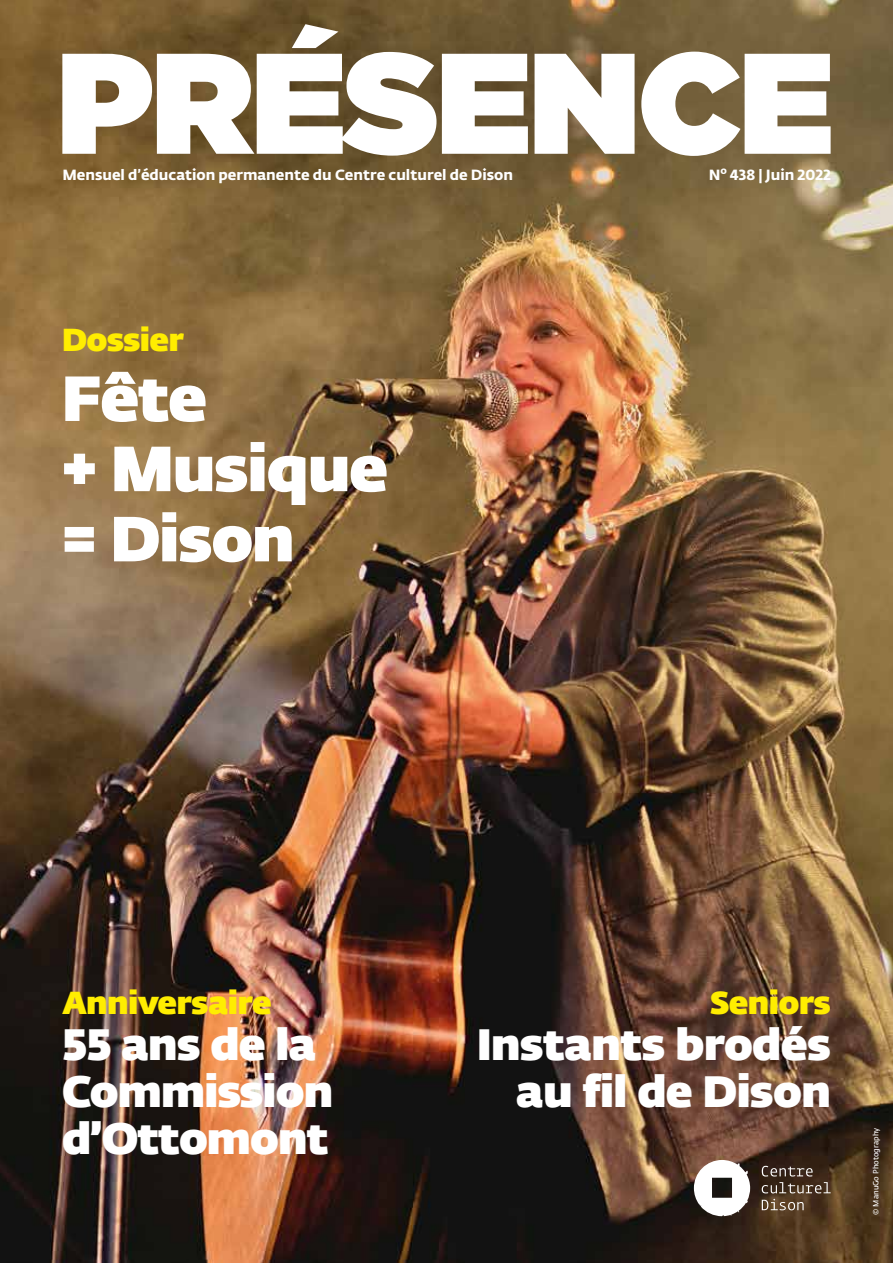
<style>
.page{position:relative;width:893px;height:1263px;background:#fff}
.page>*{position:absolute;margin:0;border:0;box-sizing:border-box;transform-origin:0 0}
.t1{font:800 63px/70.2px "Fedra Sans Dis Std";letter-spacing:-.005em;color:#fff}
.t2{font:800 43.5px/46.8px "Fedra Sans Dis Std";letter-spacing:-.005em;color:#fff;text-align:right}
.t3{font:800 31.5px "Fedra Sans Dis Std";color:#ffed00}
.t4{font:700 14.7px "Fedra Sans Std";color:#fff}
.t5{font:600 7.5px "Fedra Sans Std";color:#fff}
</style>
<div class="page">
<img style="left:0;top:0;width:893px;height:1263px">
<svg style="left:694px;top:1160px;width:56px;height:56px"></svg>
<svg style="left:762px;top:1166px;width:51px;height:10px"></svg>
<svg style="left:762px;top:1182px;width:69px;height:28px;background:#64503e"></svg>
<svg style="left:62px;top:52px;width:769px;height:104px"></svg>
<svg style="left:292px;top:24px;width:46px;height:24px"></svg>
<p class="t4" style="left:62px;top:165px;width:452px">Mensuel d’éducation permanente du Centre culturel de Dison</p>
<p class="t4" style="left:709px;top:165px;width:124px">No 438 | Juin 2022</p>
<h3 class="t3" style="left:62px;top:314px;width:123px">Dossier</h3>
<h1 class="t1" style="left:62px;top:359px;width:327px">Fête<br>+ Musique = Dison</h1>
<h3 class="t3" style="left:62px;top:977px;width:211px">Anniversaire</h3>
<h2 class="t2" style="left:62px;top:1018px;width:272px;text-align:left">55 ans de la<br>Commission d’Ottomont</h2>
<h3 class="t3" style="left:711px;top:977px;width:122px">Seniors</h3>
<h2 class="t2" style="left:477px;top:1018px;width:355px">Instants brodés au fil de Dison</h2>
<p class="t5" style="left:871px;top:1214px;width:88px;rotate:-90deg">© ManuGo Photography</p>
</div>
